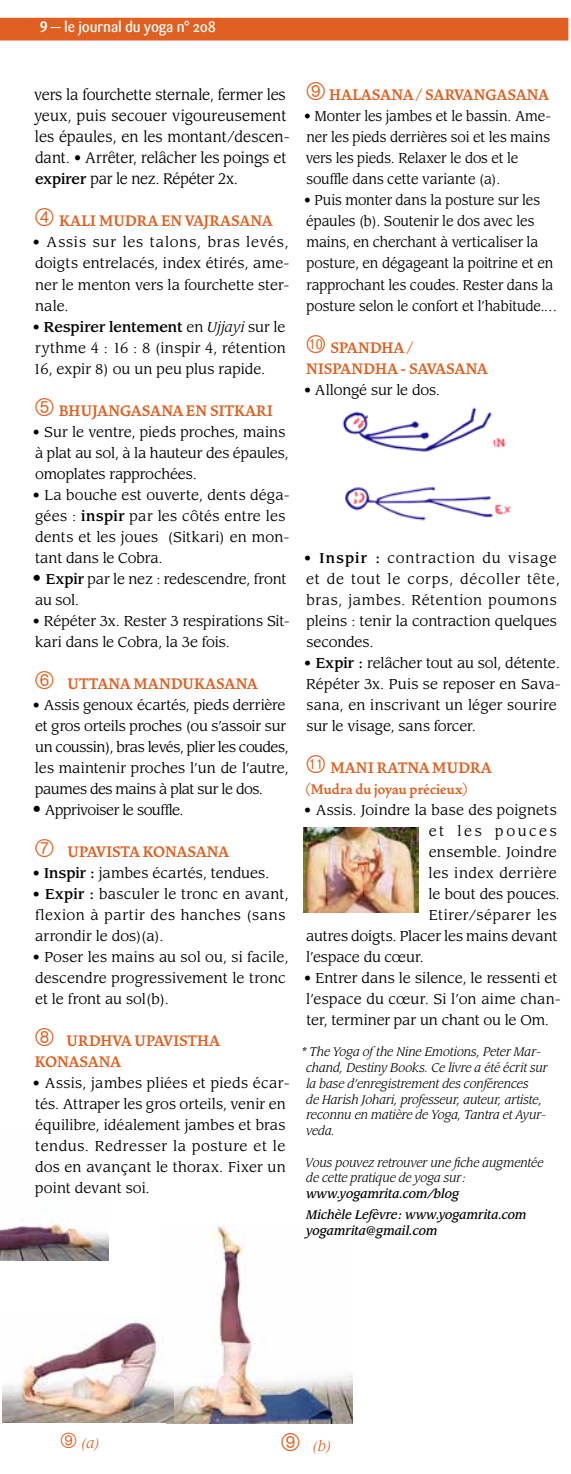
<style>
.page{position:relative;width:571px;height:1474px;background:#fff}
.page>*{position:absolute;margin:0;border:0;box-sizing:border-box;transform-origin:0 0}
.t1{font:21px "Circle Frame";color:#df6020}
.t2{font:700 19.25px/21px "Vendetta";letter-spacing:.04em;color:#df6020;scale:.95 1}
.t3{font:700 19.25px "Vendetta";letter-spacing:.015em;color:#df6020;scale:.95 1}
.t4{font:700 17.5px "Vendetta";letter-spacing:.015em;color:#df6020;scale:.95 1}
.t5{font:14.88px/21px "Leawood";letter-spacing:-.005em;color:#000;scale:.95 1}
.t6{font:500 14.88px "Sari";letter-spacing:-.01em;color:#fff;scale:.96 1}
.t7{font:14px/21px "Leawood";color:#000}
.t8{font:14px/21px "Leawood";color:#000;scale:.95 1}
.t9{font:14px/21px "Leawood";letter-spacing:-.02em;color:#000}
.t10{font:14px/21px "Leawood";letter-spacing:.04em;color:#000}
.t11{font:14px/21px "Leawood";letter-spacing:.025em;color:#000}
.t12{font:14px "Leawood";letter-spacing:-.035em;color:#000}
.t13{font:14px "Leawood";letter-spacing:.03em;color:#000}
.t14{font:14px "Leawood";letter-spacing:.18em;color:#000}
.t15{font:italic 14px "Leawood";color:#df6020}
.t16{font:italic 12.25px/15.8px "Leawood";color:#000;scale:.95 1}
.t17{font:italic 500 12.25px/20.7px "Leawood";color:#000;scale:.95 1}
.s1{font-family:"Sari Bold Caps";font-weight:400}
.s2{font-weight:500;font-size:14px}
.s3{font-family:"Circle Frame";font-weight:400;font-size:24.5px}
.s4{font-weight:500}
.s5{font-style:italic}
.s6{font-weight:500;font-size:17.5px}
.s7{font-size:17.5px}
.s8{font-family:"Circle Frame";font-style:normal;font-size:24.5px}
</style>
<div class="page">
<img style="left:0;top:1221px;width:109px;height:39px">
<img style="left:167px;top:1224px;width:185px;height:199px">
<div style="left:0;top:18px;width:568px;height:23px;background:#df6020"></div>
<hr style="left:570px;top:71px;width:1px;height:1368px;background:#853f00">
<img style="left:3px;top:1315px;width:171px;height:107px">
<img style="left:304px;top:827px;width:114px;height:85px">
<img style="left:342px;top:407px;width:169px;height:114px">
<p class="t6" style="left:40px;top:18px;width:185px"><span class="s1">9</span> — le journal du yoga n° 208</p>
<p class="t5" style="left:34px;top:85px;width:270px">vers la fourchette sternale, fermer les yeux, puis secouer vigoureusement les épaules, en les montant/descen&shy;dant. • Arrêter, relâcher les poings et <span class="s2">expirer</span> par le nez. Répéter 2x.</p>
<h2 class="t2" style="left:34px;top:211px;width:252px"><span class="s3">4</span> Kali Mudra en Vajrasana</h2>
<p class="t7" style="left:33px;top:232px;width:258px;text-align:justify">• Assis sur les talons, bras levés, doigts entrelacés, index étirés, ame&shy;ner le menton vers la fourchette ster&shy;nale.</p>
<p class="t7" style="left:33px;top:316px;width:254px;text-align:justify"><span class="s4">• Respirer lentement</span> en <span class="s5">Ujjayi</span> sur le rythme 4 : 16 : 8 (inspir 4, rétention 16, expir 8) ou un peu plus rapide.</p>
<h2 class="t2" style="left:34px;top:400px;width:253px"><span class="s3">5</span> Bhujangasana en Sitkari</h2>
<p class="t7" style="left:33px;top:421px;width:257px">• Sur le ventre, pieds proches, mains à plat au sol, à la hauteur des épaules, omoplates rapprochées.</p>
<p class="t7" style="left:33px;top:484px;width:258px">• La bouche est ouverte, dents déga&shy;gées : <span class="s4">inspir</span> par les côtés entre les dents et les joues (Sitkari) en mon&shy;tant dans le Cobra.</p>
<p class="t7" style="left:32px;top:568px;width:255px"><span class="s6">•</span> <span class="s4">Expir</span> par le nez : redescendre, front au sol.</p>
<p class="t7" style="left:33px;top:610px;width:258px">• Répéter 3x. Rester 3 respirations Sit&shy;kari dans le Cobra, la 3e fois.</p>
<h2 class="t2" style="left:34px;top:673px;width:237px"><span class="s3">6</span> Uttana Mandukasana</h2>
<p class="t9" style="left:33px;top:694px;width:257px">• Assis genoux écartés, pieds derrière et gros orteils proches (ou s’assoir sur un coussin), bras levés, plier les coudes, les maintenir proches l’un de l’autre, paumes des mains à plat sur le dos.</p>
<p class="t12" style="left:32px;top:801px;width:153px"><span class="s7">•</span> Apprivoiser le souffle.</p>
<h2 class="t3" style="left:34px;top:842px;width:206px"><span class="s3">7</span> Upavista Konasana</h2>
<p class="t7" style="left:33px;top:862px;width:237px"><span class="s4">• Inspir :</span> jambes écartés, tendues.</p>
<p class="t11" style="left:33px;top:883px;width:257px"><span class="s4">• Expir :</span> basculer le tronc en avant, flexion à partir des hanches (sans arrondir le dos)(a).</p>
<p class="t7" style="left:33px;top:946px;width:257px">• Poser les mains au sol ou, si facile, descendre progressivement le tronc et le front au sol(b).</p>
<h2 class="t2" style="left:34px;top:1030px;width:197px"><span class="s3">8</span> Urdhva Upavistha<br>Konasana</h2>
<p class="t7" style="left:33px;top:1072px;width:258px">• Assis, jambes pliées et pieds écar&shy;tés. Attraper les gros orteils, venir en équilibre, idéalement jambes et bras tendus. Redresser la posture et le dos en avançant le thorax. Fixer un point devant soi.</p>
<h2 class="t2" style="left:305px;top:85px;width:258px"><span class="s3">9</span>Halasana / Sarvangasana</h2>
<p class="t8" style="left:304px;top:106px;width:261px">• Monter les jambes et le bassin. Ame&shy;ner les pieds derrières soi et les mains vers les pieds. Relaxer le dos et le souffle dans cette variante (a).</p>
<p class="t8" style="left:304px;top:190px;width:267px">• Puis monter dans la posture sur les épaules (b). Soutenir le dos avec les mains, en cherchant à verticaliser la posture, en dégageant la poitrine et en rapprochant les coudes. Rester dans la posture selon le confort et l’habitude.…</p>
<h2 class="t2" style="left:305px;top:337px;width:193px"><span class="s3">bk</span> Spandha /<br>Nispandha - Savasana</h2>
<p class="t7" style="left:304px;top:379px;width:137px">• Allongé sur le dos.</p>
<p class="t10" style="left:304px;top:547px;width:257px">• <span class="s4">Inspir :</span> contraction du visage et de tout le corps, décoller tête, bras, jambes. Rétention poumons pleins : tenir la contraction quelques secondes.</p>
<p class="t7" style="left:304px;top:652px;width:258px">• <span class="s4">Expir :</span> relâcher tout au sol, détente.<br>Répéter 3x. Puis se reposer en Sava&shy;sana, en inscrivant un léger sourire sur le visage, sans forcer.</p>
<h2 class="t2" style="left:305px;top:757px;width:197px"><span class="s3">bl</span> Mani Ratna Mudra</h2>
<p class="t4" style="left:306px;top:780px;width:171px">(Mudra du joyau précieux)</p>
<p class="t7" style="left:304px;top:799px;width:254px">• Assis. Joindre la base des poignets</p>
<p class="t14" style="left:428px;top:822px;width:129px">et les pouces</p>
<p class="t7" style="left:428px;top:841px;width:130px">ensemble. Joindre</p>
<p class="t11" style="left:428px;top:862px;width:130px">les index derrière</p>
<p class="t7" style="left:428px;top:883px;width:133px">le bout des pouces.</p>
<p class="t13" style="left:428px;top:906px;width:129px">Etirer/séparer les</p>
<p class="t7" style="left:306px;top:925px;width:253px">autres doigts. Placer les mains devant</p>
<p class="t7" style="left:306px;top:946px;width:119px">l’espace du cœur.</p>
<p class="t7" style="left:304px;top:967px;width:258px">• Entrer dans le silence, le ressenti et l’espace du cœur. Si l’on aime chan&shy;ter, terminer par un chant ou le Om.</p>
<p class="t16" style="left:306px;top:1044px;width:256px;text-indent:-5px">* The Yoga of the Nine Emotions, Peter Mar&shy;chand, Destiny Books. Ce livre a été écrit sur la base d’enregistrement des conférences<br>de Harish Johari, professeur, auteur, artiste, reconnu en matière de Yoga, Tantra et Ayur&shy;veda.</p>
<p class="t16" style="left:305px;top:1154px;width:252px">Vous pouvez retrouver une fiche augmentée de cette pratique de yoga sur:</p>
<p class="t17" style="left:306px;top:1183px;width:233px">www.yogamrita.com/blog<br>Michèle Lefèvre: www.yogamrita.com</p>
<p class="t17" style="left:306px;top:1220px;width:139px">yogamrita@gmail.com</p>
<h1 class="t1" style="left:60px;top:1428px;width:20px">9</h1>
<p class="t15" style="left:280px;top:1437px;width:52px"><span class="s8">9</span> (b)</p>
<p class="t15" style="left:82px;top:1434px;width:18px">(a)</p>
</div>
